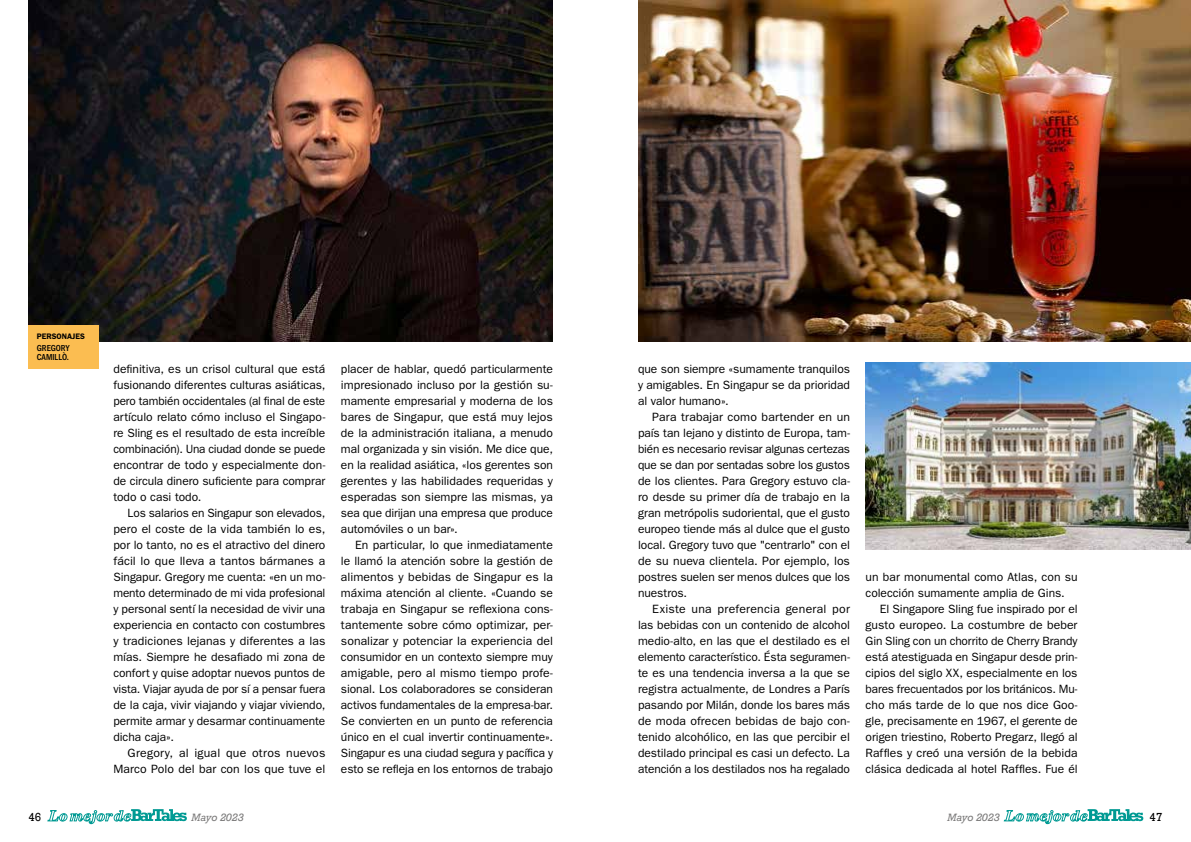
<style>
.page{position:relative;width:1191px;height:842px;background:#fff}
.page>*{position:absolute;margin:0;border:0;box-sizing:border-box;transform-origin:0 0}
.t1{font:12px/16px "ITC Franklin Gothic Std";letter-spacing:-.005em;color:#000;text-align:justify}
.t2{font:12px "Rockwell";color:#000}
.t3{font:italic 10px "Rockwell";color:#7c7b7b}
.t4{font:500 condensed 9px/9px "ITC Franklin Gothic Std";color:#000}
.t5{font:600 8px "ITC Franklin Gothic Std";color:#000}
</style>
<div class="page">
<img style="left:28px;top:0;width:525px;height:341px">
<div style="left:28px;top:325px;width:71px;height:43px;background:#fbbd51"></div>
<img style="left:638px;top:0;width:553px;height:341px">
<img style="left:865px;top:363px;width:326px;height:186px">
<svg style="left:47px;top:809px;width:140px;height:15px"></svg>
<svg style="left:1003px;top:809px;width:140px;height:15px"></svg>
<p class="t5" style="left:37px;top:332px;width:50px">PERSONAJES</p>
<p class="t4" style="left:37px;top:343px;width:34px">GREGORY<br>CAMILLÒ.</p>
<p class="t1" style="left:113px;top:361px;width:213px">definitiva, es un crisol cultural que está fusionando diferentes culturas asiáticas, pero también occidentales (al final de este artículo relato cómo incluso el Singapo&shy;re Sling es el resultado de esta increíble combinación). Una ciudad donde se puede encontrar de todo y especialmente don&shy;de circula dinero suficiente para comprar todo o casi todo.</p>
<p class="t1" style="left:113px;top:505px;width:213px;text-indent:14px">Los salarios en Singapur son elevados, pero el coste de la vida también lo es, por lo tanto, no es el atractivo del dinero fácil lo que lleva a tantos bármanes a Singapur. Gregory me cuenta: «en un mo&shy;mento determinado de mi vida profesional y personal sentí la necesidad de vivir una experiencia en contacto con costumbres y tradiciones lejanas y diferentes a las mías. Siempre he desafiado mi zona de confort y quise adoptar nuevos puntos de vista. Viajar ayuda de por sí a pensar fuera de la caja, vivir viajando y viajar viviendo, permite armar y desarmar continuamente dicha caja».</p>
<p class="t1" style="left:113px;top:745px;width:213px;text-align:right">Gregory, al igual que otros nuevos<br>Marco Polo del bar con los que tuve el</p>
<p class="t1" style="left:341px;top:361px;width:213px">placer de hablar, quedó particularmente impresionado incluso por la gestión su&shy;mamente empresarial y moderna de los bares de Singapur, que está muy lejos de la administración italiana, a menudo mal organizada y sin visión. Me dice que, en la realidad asiática, «los gerentes son gerentes y las habilidades requeridas y esperadas son siempre las mismas, ya sea que dirijan una empresa que produce automóviles o un bar».</p>
<p class="t1" style="left:341px;top:537px;width:213px;text-indent:14px">En particular, lo que inmediatamente le llamó la atención sobre la gestión de alimentos y bebidas de Singapur es la máxima atención al cliente. «Cuando se trabaja en Singapur se reflexiona cons&shy;tantemente sobre cómo optimizar, per&shy;sonalizar y potenciar la experiencia del consumidor en un contexto siempre muy amigable, pero al mismo tiempo profe&shy;sional. Los colaboradores se consideran activos fundamentales de la empresa-bar.<br>Se convierten en un punto de referencia único en el cual invertir continuamente».<br>Singapur es una ciudad segura y pacífica y esto se refleja en los entornos de trabajo</p>
<p class="t1" style="left:638px;top:361px;width:213px">que son siempre «sumamente tranquilos y amigables. En Singapur se da prioridad al valor humano».</p>
<p class="t1" style="left:638px;top:409px;width:213px;text-indent:14px">Para trabajar como bartender en un país tan lejano y distinto de Europa, tam&shy;bién es necesario revisar algunas certezas que se dan por sentadas sobre los gustos de los clientes. Para Gregory estuvo cla&shy;ro desde su primer día de trabajo en la gran metrópolis sudoriental, que el gusto europeo tiende más al dulce que el gusto local. Gregory tuvo que "centrarlo" con el de su nueva clientela. Por ejemplo, los postres suelen ser menos dulces que los nuestros.</p>
<p class="t1" style="left:638px;top:601px;width:213px;text-indent:14px">Existe una preferencia general por las bebidas con un contenido de alcohol medio-alto, en las que el destilado es el elemento característico. Ésta seguramen&shy;te es una tendencia inversa a la que se registra actualmente, de Londres a París pasando por Milán, donde los bares más de moda ofrecen bebidas de bajo con&shy;tenido alcohólico, en las que percibir el destilado principal es casi un defecto. La atención a los destilados nos ha regalado</p>
<p class="t1" style="left:865px;top:569px;width:213px">un bar monumental como Atlas, con su colección sumamente amplia de Gins.</p>
<p class="t1" style="left:865px;top:601px;width:213px;text-indent:14px">El Singapore Sling fue inspirado por el gusto europeo. La costumbre de beber Gin Sling con un chorrito de Cherry Brandy está atestiguada en Singapur desde prin&shy;cipios del siglo XX, especialmente en los bares frecuentados por los británicos. Mu&shy;cho más tarde de lo que nos dice Goo&shy;gle, precisamente en 1967, el gerente de origen triestino, Roberto Pregarz, llegó al Raffles y creó una versión de la bebida clásica dedicada al hotel Raffles. Fue él</p>
<p class="t2" style="left:28px;top:810px;width:15px">46</p>
<p class="t3" style="left:191px;top:811px;width:54px">Mayo 2023</p>
<p class="t3" style="left:947px;top:811px;width:54px">Mayo 2023</p>
<p class="t2" style="left:1149px;top:810px;width:15px">47</p>
</div>
